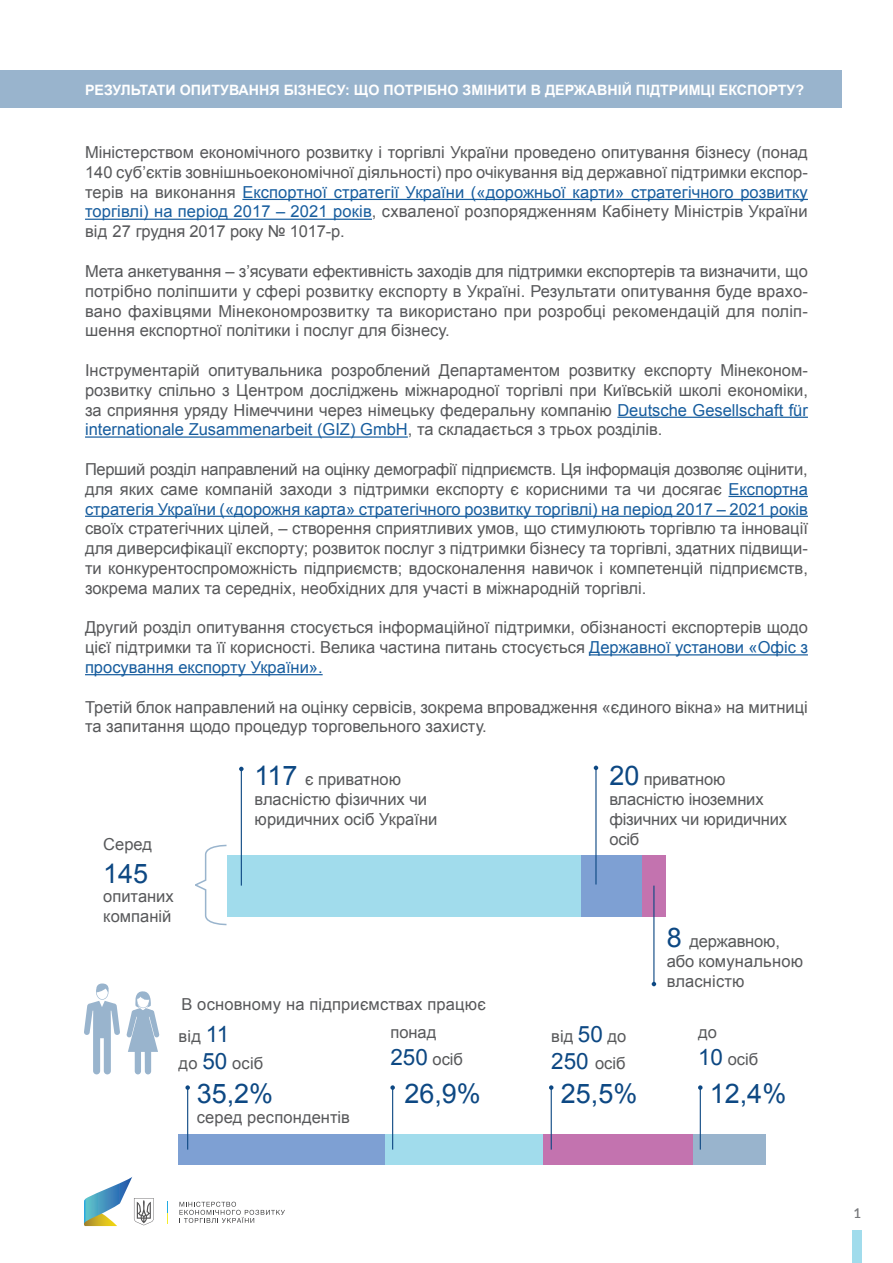
<style>
.page{position:relative;width:893px;height:1263px;background:#fff}
.page>*{position:absolute;margin:0;border:0;box-sizing:border-box;transform-origin:0 0}
.t1{font:27px "Arial";color:#0d4883}
.t2{font:16.5px/19.8px "Arial";color:#57585a}
.t3{font:700 14.25px "Arial";color:#fff}
.t4{font:600 13.5px "Lato";color:#76787b}
.s1{color:#175d9e}
.s2{font-size:27px;color:#0d4883}
.s3{font-size:22.5px;color:#0d4883}
</style>
<div class="page">
<div style="left:853px;top:1230px;width:9px;height:33px;background:#a1dcec"></div>
<div style="left:0;top:70px;width:842px;height:37px;background:#99b4cd"></div>
<hr style="left:242px;top:199px;width:566px;height:1px;background:#175d9e">
<hr style="left:85px;top:219px;width:287px;height:1px;background:#175d9e">
<hr style="left:617px;top:417px;width:191px;height:1px;background:#175d9e">
<hr style="left:85px;top:436px;width:323px;height:2px;background:#175d9e">
<hr style="left:728px;top:496px;width:80px;height:1px;background:#175d9e">
<hr style="left:85px;top:516px;width:723px;height:1px;background:#175d9e">
<hr style="left:589px;top:654px;width:219px;height:1px;background:#175d9e">
<hr style="left:85px;top:674px;width:238px;height:1px;background:#175d9e">
<svg style="left:179px;top:1202px;width:106px;height:21px"></svg>
<svg style="left:84px;top:1177px;width:70px;height:49px"></svg>
<svg style="left:167px;top:1201px;width:1px;height:23px"></svg>
<div style="left:641px;top:855px;width:25px;height:61px;background:#c373af"></div>
<div style="left:581px;top:855px;width:60px;height:61px;background:#7ea0d3"></div>
<div style="left:227px;top:855px;width:354px;height:61px;background:#a1dcec"></div>
<hr style="left:241px;top:769px;width:1px;height:116px;background:#0d4883">
<svg style="left:239px;top:767px;width:5px;height:4px"></svg>
<hr style="left:595px;top:768px;width:1px;height:116px;background:#0d4883">
<svg style="left:594px;top:766px;width:4px;height:4px"></svg>
<hr style="left:653px;top:885px;width:1px;height:99px;background:#0d4883">
<svg style="left:652px;top:982px;width:4px;height:4px"></svg>
<svg style="left:126px;top:991px;width:33px;height:83px"></svg>
<svg style="left:84px;top:983px;width:36px;height:91px"></svg>
<div style="left:693px;top:1134px;width:72px;height:31px;background:#99b4cd"></div>
<div style="left:543px;top:1134px;width:150px;height:31px;background:#c373af"></div>
<div style="left:385px;top:1134px;width:158px;height:31px;background:#a1dcec"></div>
<div style="left:179px;top:1134px;width:206px;height:31px;background:#7ea0d3"></div>
<hr style="left:187px;top:1087px;width:1px;height:62px;background:#0d4883">
<svg style="left:185px;top:1085px;width:5px;height:5px"></svg>
<hr style="left:392px;top:1087px;width:1px;height:62px;background:#0d4883">
<svg style="left:390px;top:1085px;width:5px;height:5px"></svg>
<hr style="left:551px;top:1087px;width:1px;height:62px;background:#0d4883">
<svg style="left:549px;top:1085px;width:4px;height:5px"></svg>
<hr style="left:700px;top:1087px;width:1px;height:62px;background:#0d4883">
<svg style="left:698px;top:1085px;width:5px;height:5px"></svg>
<svg style="left:195px;top:844px;width:33px;height:82px"></svg>
<p class="t3" style="left:85px;top:81px;width:721px">РЕЗУЛЬТАТИ ОПИТУВАННЯ БІЗНЕСУ: ЩО ПОТРІБНО ЗМІНИТИ В ДЕРЖАВНІЙ ПІДТРИМЦІ ЕКСПОРТУ?</p>
<p class="t2" style="left:85px;top:143px;width:724px;text-align:justify">Міністерством економічного розвитку і торгівлі України проведено опитування бізнесу (понад 140 суб’єктів зовнішньоекономічної діяльності) про очікування від державної підтримки експор&shy;терів на виконання <span class="s1">Експортної стратегії України («дорожньої карти» стратегічного розвитку торгівлі) на період 2017 – 2021 років</span>, схваленої розпорядженням Кабінету Міністрів України від 27 грудня 2017 року № 1017-р.</p>
<p class="t2" style="left:85px;top:261px;width:724px;text-align:justify">Мета анкетування – з’ясувати ефективність заходів для підтримки експортерів та визначити, що потрібно поліпшити у сфері розвитку експорту в Україні. Результати опитування буде врахо&shy;вано фахівцями Мінекономрозвитку та використано при розробці рекомендацій для поліп&shy;шення експортної політики і послуг для бізнесу.</p>
<p class="t2" style="left:85px;top:360px;width:724px;text-align:justify">Інструментарій опитувальника розроблений Департаментом розвитку експорту Мінеконом&shy;розвитку спільно з Центром досліджень міжнародної торгівлі при Київській школі економіки, за сприяння уряду Німеччини через німецьку федеральну компанію <span class="s1">Deutsche Gesellschaft für internationale Zusammenarbeit (GIZ) GmbH</span>, та складається з трьох розділів.</p>
<p class="t2" style="left:85px;top:459px;width:724px;text-align:justify">Перший розділ направлений на оцінку демографії підприємств. Ця інформація дозволяє оцінити, для яких саме компаній заходи з підтримки експорту є корисними та чи досягає <span class="s1">Експортна стратегія України («дорожня карта» стратегічного розвитку торгівлі) на період 2017 – 2021 років</span></p>
<p class="t2" style="left:85px;top:519px;width:724px;text-align:justify">своїх стратегічних цілей , – створення сприятливих умов, що стимулюють торгівлю та інновації для диверсифікації експорту; розвиток послуг з підтримки бізнесу та торгівлі, здатних підвищи&shy;ти конкурентоспроможність підприємств; вдосконалення навичок і компетенцій підприємств, зокрема малих та середніх, необхідних для участі в міжнародній торгівлі.</p>
<p class="t2" style="left:85px;top:618px;width:724px;text-align:justify">Другий розділ опитування стосується інформацій ної підтримки, обізнаності експортерів щодо цієї підтримки та її корисності. Велика частина питань стосується <span class="s1">Державної установи «Офіс з просування експорту України».</span></p>
<p class="t2" style="left:85px;top:697px;width:724px">Третій блок направлений на оцінку сервісів, зокрема впровадження «єдиного вікна» на митниці та запитання щодо процедур торговельного захисту.</p>
<p class="t2" style="left:103px;top:834px;width:50px">Серед</p>
<h1 class="t1" style="left:103px;top:855px;width:47px">145</h1>
<p class="t2" style="left:103px;top:887px;width:72px">опитаних компаній</p>
<p class="t2" style="left:255px;top:770px;width:184px"><span class="s2">117</span> є приватною власністю фізичних чи юридичних осіб України</p>
<p class="t2" style="left:609px;top:770px;width:179px"><span class="s2">20</span> приватною власністю іноземних фізичних чи юридичних осіб</p>
<p class="t2" style="left:181px;top:995px;width:306px">В основному на підприємствах працює</p>
<p class="t2" style="left:667px;top:932px;width:138px"><span class="s2">8</span> державною, або комунальною власністю</p>
<p class="t2" style="left:179px;top:1023px;width:86px;line-height:27px">від <span class="s3">11<br></span>до <span class="s3">50</span> осіб</p>
<p class="t2" style="left:390px;top:1019px;width:74px;line-height:27px">понад<br><span class="s3">250</span> осіб</p>
<p class="t2" style="left:551px;top:1023px;width:77px;line-height:27px">від <span class="s3">50</span> до<br><span class="s3">250</span> осіб</p>
<p class="t2" style="left:698px;top:1019px;width:62px;line-height:27px">до<br><span class="s3">10</span> осіб</p>
<h1 class="t1" style="left:197px;top:1076px;width:78px">35,2%</h1>
<p class="t2" style="left:197px;top:1107px;width:155px">серед респондентів</p>
<h1 class="t1" style="left:404px;top:1076px;width:78px">26,9%</h1>
<h1 class="t1" style="left:561px;top:1076px;width:78px">25,5%</h1>
<h1 class="t1" style="left:710px;top:1076px;width:78px">12,4%</h1>
<p class="t4" style="left:853px;top:1203px;width:9px">1</p>
</div>
